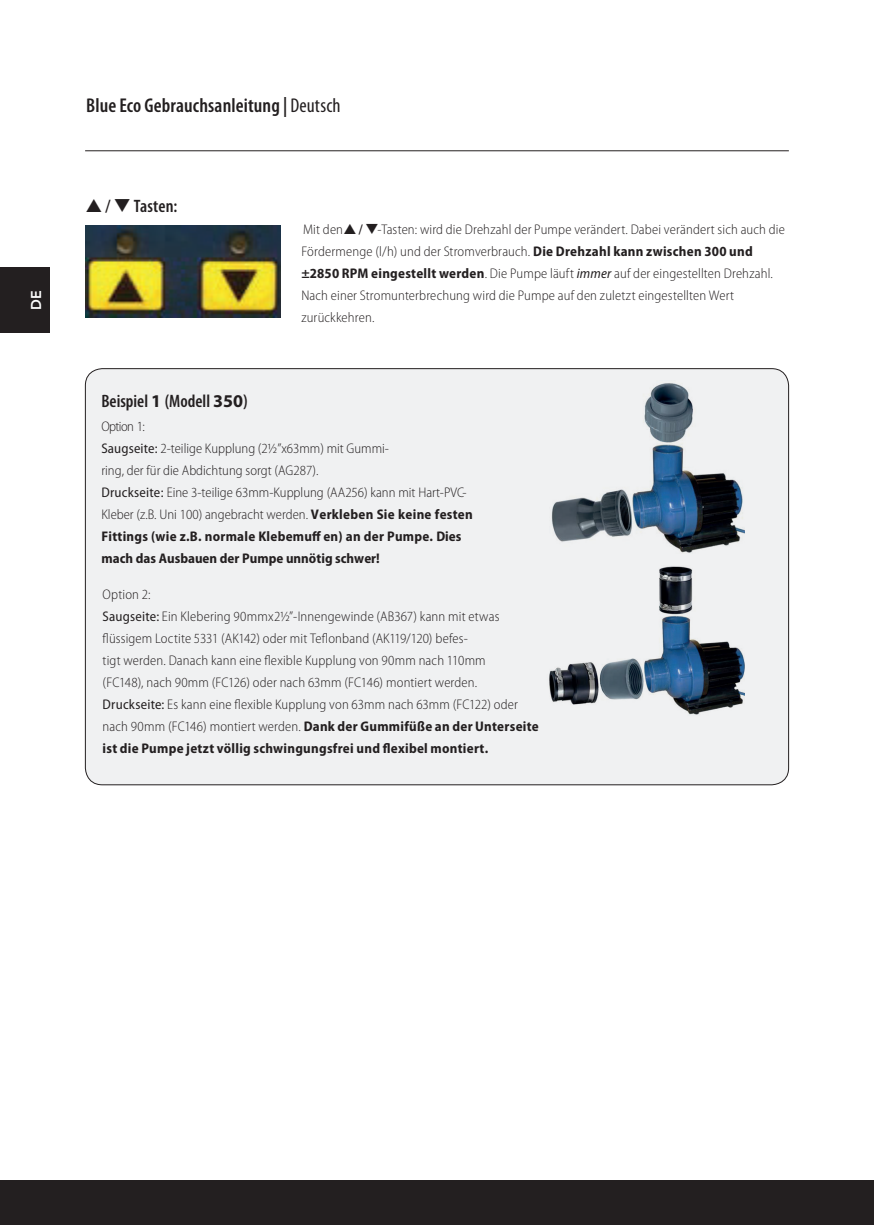
<style>
.page{position:relative;width:874px;height:1225px;background:#fff}
.page>*{position:absolute;margin:0;border:0;box-sizing:border-box;transform-origin:0 0}
.t1{font:600 condensed 20px "Myriad Pro";letter-spacing:.005em;color:#231f20}
.t2{font:600 condensed 18px "Myriad Pro";color:#231f20}
.t3{font:800 14.2px "Avenir LT Std";color:#fff}
.t4{font:300 semi-condensed 14px/22px "Myriad Pro";letter-spacing:.01em;color:#231f20}
.s1{font-weight:400}
.s2{font-weight:600;font-stretch:condensed}
.s3{font-weight:700}
.s4{font-weight:400;font-style:italic}
.s5{font-weight:700;font-stretch:normal}
</style>
<div class="page">
<div style="left:0;top:1180px;width:873px;height:45px;background:#231f20"></div>
<hr style="left:85px;top:150px;width:703px;height:1px;background:#231f20">
<div style="left:0;top:267px;width:50px;height:66px;background:#231f20"></div>
<div style="left:85px;top:369px;width:703px;height:416px;background:#f0f1f2;border-radius:17px"></div>
<img style="left:85px;top:226px;width:195px;height:91px">
<img style="left:549px;top:566px;width:195px;height:149px">
<img style="left:551px;top:383px;width:193px;height:170px">
<p class="t3" style="left:28px;top:310px;width:21px;rotate:-90deg">DE</p>
<h1 class="t1" style="left:86px;top:93px;width:256px">Blue Eco Gebrauchsanleitung | <span class="s1">Deutsch</span></h1>
<p class="t2" style="left:106px;top:195px;width:73px">/ ❑ Tasten:</p>
<p class="t4" style="left:301px;top:219px;width:485px">Mit den <span class="s2">/</span> ❑-Tasten: wird die Drehzahl der Pumpe verändert. Dabei verändert sich auch die Fördermenge (l/h) und der Stromverbrauch. <span class="s3">Die Drehzahl kann zwischen 300 und ±2850 RPM eingestellt werden</span>. Die Pumpe läuft <span class="s4">immer</span> auf der eingestellten Drehzahl.<br>Nach einer Stromunterbrechung wird die Pumpe auf den zuletzt eingestellten Wert zurückkehren.</p>
<p class="t2" style="left:101px;top:390px;width:148px">Beispiel <span class="s5">1</span> (Modell <span class="s5">350</span>)</p>
<p class="t4" style="left:101px;top:415px;width:372px">Option 1:<br><span class="s1">Saugseite:</span> 2-teilige Kupplung (2½”x63mm) mit Gummi-<br>ring, der für die Abdichtung sorgt (AG287).<br><span class="s1">Druckseite:</span> Eine 3-teilige 63mm-Kupplung (AA256) kann mit Hart-PVC-Kleber (z.B. Uni 100) angebracht werden. <span class="s3">Verkleben Sie keine festen Fittings (wie z.B. normale Klebemuff en) an der Pumpe. Dies mach das Ausbauen der Pumpe unnötig schwer!</span></p>
<p class="t4" style="left:103px;top:584px;width:437px">Option 2:<br><span class="s1">Saugseite:</span> Ein Klebering 90mmx2½”-Innengewinde (AB367) kann mit etwas flüssigem Loctite 5331 (AK142) oder mit Teflonband (AK119/120) befes-<br>tigt werden. Danach kann eine flexible Kupplung von 90mm nach 110mm<br>(FC148), nach 90mm (FC126) oder nach 63mm (FC146) montiert werden.<br><span class="s1">Druckseite:</span> Es kann eine flexible Kupplung von 63mm nach 63mm (FC122) oder nach 90mm (FC146) montiert werden. <span class="s3">Dank der Gummifüße an der Unterseite ist die Pumpe jetzt völlig schwingungsfrei und flexibel montiert.</span></p>
</div>
